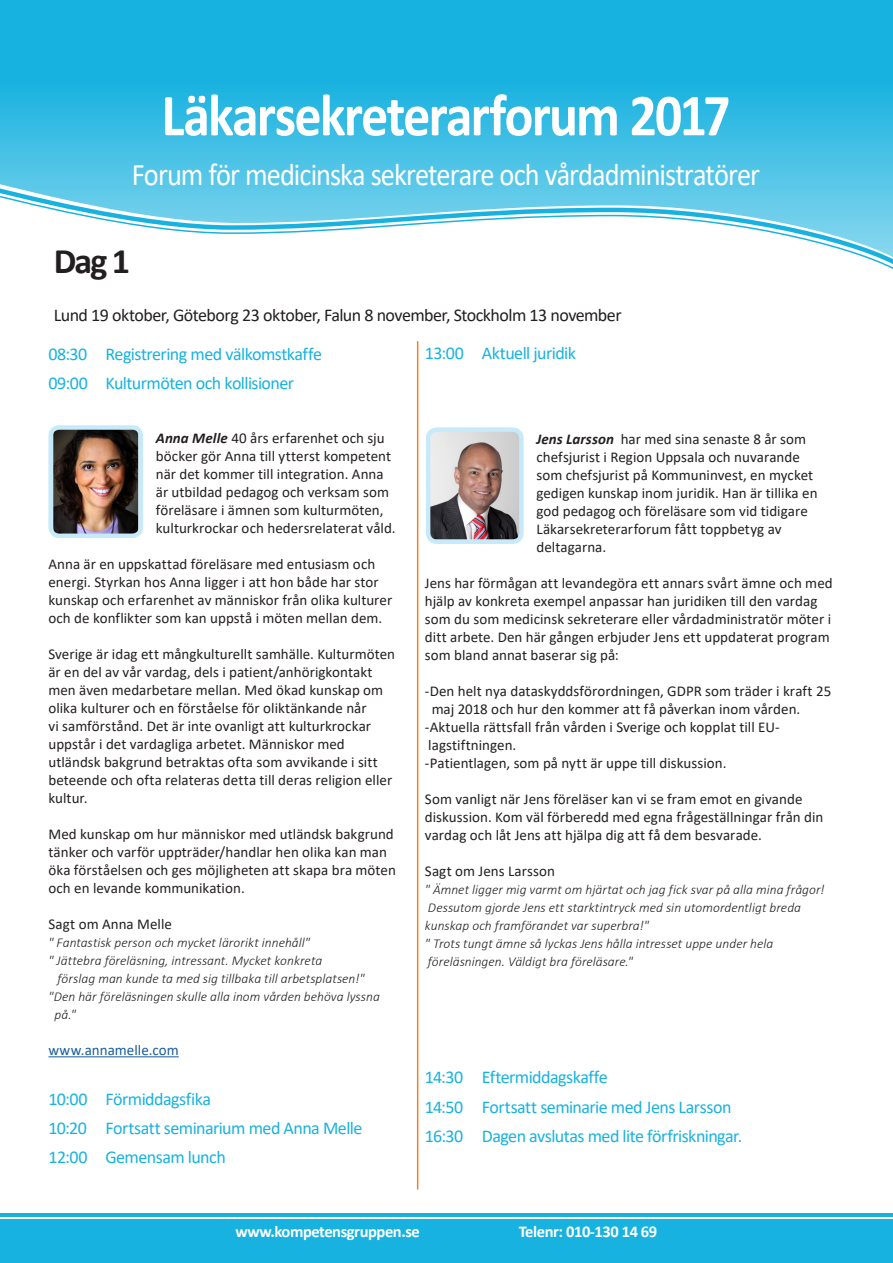
<style>
.page{position:relative;width:893px;height:1263px;background:#fff}
.page>*{position:absolute;margin:0;border:0;box-sizing:border-box;transform-origin:0 0}
.t1{font:700 60px "Calibri";letter-spacing:-.035em;color:#fff;scale:.9 1}
.t2{font:700 36px "Calibri";color:#231f20}
.t3{font:31.5px "Calibri";letter-spacing:-.035em;color:#fff;scale:.9 1}
.Rubbe{font:18px "Calibri";letter-spacing:-.03em;color:#18b2e0}
.Rubbe-2{font:18px "Calibri";letter-spacing:-.03em;color:#231f20}
.Bröd{font:18px "Calibri";letter-spacing:-.03em;color:#18b2e0}
.t4{font:700 16.5px "Calibri";letter-spacing:-.025em;color:#fff}
.Bröd-2{font:15px/18px "Calibri";color:#231f20}
.Bröd-3{font:15px "Calibri";color:#175d9e}
.Bröd-4{font:italic 300 13.5px/18px "Calibri";letter-spacing:.005em;color:#231f20}
.s1{font-weight:700;font-style:italic}
</style>
<div class="page">
<hr style="left:48px;top:1056px;width:131px;height:1px;background:#175d9e">
<svg style="left:0;top:0;width:893px;height:178px;background:#29b7e2"></svg>
<div style="left:0;top:178px;width:887px;height:10px;background:#5ac8e8"></div>
<svg style="left:0;top:188px;width:887px;height:79px"></svg>
<div style="left:0;top:1220px;width:893px;height:43px;background:#18b2e0"></div>
<hr style="left:0;top:1213px;width:893px;height:3px;background:#18b2e0">
<hr style="left:417px;top:341px;width:1px;height:848px;background:#f48026">
<img style="left:53px;top:430px;width:85px;height:103px">
<div style="left:48px;top:425px;width:95px;height:113px;border:4px solid #c6eafa;border-radius:9px"></div>
<img style="left:431px;top:432px;width:88px;height:107px">
<div style="left:426px;top:427px;width:98px;height:117px;border:4px solid #c6eafa;border-radius:9px"></div>
<svg style="left:887px;top:177px;width:6px;height:92px"></svg>
<p class="t1" style="left:161px;top:73px;width:634px">Läkarsekreterarforum 2017</p>
<p class="t3" style="left:132px;top:152px;width:699px">Forum för medicinska sekreterare och vårdadministratörer</p>
<p class="t2" style="left:54px;top:236px;width:78px">Dag 1</p>
<p class="Rubbe-2" style="left:54px;top:302px;width:569px">Lund 19 oktober, Göteborg 23 oktober, Falun 8 november, Stockholm 13 november</p>
<p class="Rubbe" style="left:48px;top:341px;width:275px">08:30 Registrering med välkomstkaffe</p>
<p class="Rubbe" style="left:48px;top:371px;width:247px">09:00 Kulturmöten och kollisioner</p>
<p class="Bröd-2" style="left:156px;top:429px;width:241px"><span class="s1">Anna Melle</span> 40 års erfarenhet och sju böcker gör Anna till ytterst kompetent när det kommer till integration. Anna är utbildad pedagog och verksam som föreläsare i ämnen som kulturmöten, kulturkrockar och hedersrelaterat våld.</p>
<p class="Bröd-2" style="left:48px;top:555px;width:345px">Anna är en uppskattad föreläsare med entusiasm och energi. Styrkan hos Anna ligger i att hon både har stor kunskap och erfarenhet av människor från olika kulturer och de konflikter som kan uppstå i möten mellan dem.</p>
<p class="Bröd-2" style="left:48px;top:645px;width:348px">Sverige är idag ett mångkulturellt samhälle. Kulturmöten är en del av vår vardag, dels i patient/anhörigkontakt men även medarbetare mellan. Med ökad kunskap om olika kulturer och en förståelse för oliktänkande når<br>vi samförstånd. Det är inte ovanligt att kulturkrockar uppstår i det vardagliga arbetet. Människor med utländsk bakgrund betraktas ofta som avvikande i sitt beteende och ofta relateras detta till deras religion eller kultur.</p>
<p class="Bröd-2" style="left:48px;top:825px;width:349px">Med kunskap om hur människor med utländsk bakgrund tänker och varför uppträder/handlar hen olika kan man öka förståelsen och ges möjligheten att skapa bra möten och en levande kommunikation.</p>
<p class="Bröd-2" style="left:48px;top:915px;width:125px">Sagt om Anna Melle</p>
<p class="Bröd-4" style="left:48px;top:933px;width:263px">" Fantastisk person och mycket lärorikt innehåll"</p>
<p class="Bröd-4" style="left:48px;top:951px;width:275px">" Jättebra föreläsning, intressant. Mycket konkreta</p>
<p class="Bröd-4" style="left:58px;top:969px;width:309px">förslag man kunde ta med sig tillbaka till arbetsplatsen!"</p>
<p class="Bröd-4" style="left:48px;top:987px;width:333px">"Den här föreläsningen skulle alla inom vården behöva lyssna</p>
<p class="Bröd-4" style="left:55px;top:1005px;width:23px">på."</p>
<p class="Bröd-3" style="left:48px;top:1040px;width:132px">www.annamelle.com</p>
<p class="Bröd" style="left:48px;top:1086px;width:164px">10:00 Förmiddagsfika</p>
<p class="Rubbe" style="left:48px;top:1115px;width:315px">10:20 Fortsatt seminarium med Anna Melle</p>
<p class="Rubbe" style="left:48px;top:1145px;width:179px">12:00 Gemensam lunch</p>
<p class="Rubbe" style="left:425px;top:341px;width:153px">13:00 Aktuell juridik</p>
<p class="Bröd-2" style="left:536px;top:430px;width:283px"><span class="s1">Jens Larsson</span> har med sina senaste 8 år som chefsjurist i Region Uppsala och nuvarande som chefsjurist på Kommuninvest, en mycket gedigen kunskap inom juridik. Han är tillika en god pedagog och föreläsare som vid tidigare Läkarsekreterarforum fått toppbetyg av deltagarna.</p>
<p class="Bröd-2" style="left:425px;top:574px;width:409px">Jens har förmågan att levandegöra ett annars svårt ämne och med hjälp av konkreta exempel anpassar han juridiken till den vardag som du som medicinsk sekreterare eller vårdadministratör möter i ditt arbete. Den här gången erbjuder Jens ett uppdaterat program som bland annat baserar sig på:</p>
<p class="Bröd-2" style="left:432px;top:682px;width:401px;text-indent:-7px">-Den helt nya dataskyddsförordningen, GDPR som träder i kraft 25 maj 2018 och hur den kommer att få påverkan inom vården.</p>
<p class="Bröd-2" style="left:425px;top:718px;width:356px">-Aktuella rättsfall från vården i Sverige och kopplat till EU&shy;lagstiftningen.</p>
<p class="Bröd-2" style="left:425px;top:754px;width:303px">-Patientlagen, som på nytt är uppe till diskussion.</p>
<p class="Bröd-2" style="left:425px;top:790px;width:400px">Som vanligt när Jens föreläser kan vi se fram emot en givande diskussion. Kom väl förberedd med egna frågeställningar från din vardag och låt Jens att hjälpa dig att få dem besvarade.</p>
<p class="Bröd-2" style="left:425px;top:862px;width:132px">Sagt om Jens Larsson</p>
<p class="Bröd-4" style="left:425px;top:881px;width:401px">" Ämnet ligger mig varmt om hjärtat och jag fick svar på alla mina frågor!<br>Dessutom gjorde Jens ett starktintryck med sin utomordentligt breda kunskap och framförandet var superbra!"</p>
<p class="Bröd-4" style="left:425px;top:935px;width:350px">" Trots tungt ämne så lyckas Jens hålla intresset uppe under hela föreläsningen. Väldigt bra föreläsare."</p>
<p class="Rubbe" style="left:425px;top:1065px;width:184px">14:30 Eftermiddagskaffe</p>
<p class="Rubbe" style="left:425px;top:1094px;width:308px">14:50 Fortsatt seminarie med Jens Larsson</p>
<p class="Rubbe" style="left:425px;top:1123px;width:319px">16:30 Dagen avslutas med lite förfriskningar.</p>
<p class="t4" style="left:236px;top:1220px;width:186px">www.kompetensgruppen.se</p>
<p class="t4" style="left:519px;top:1220px;width:140px">Telenr: 010-130 14 69</p>
</div>
